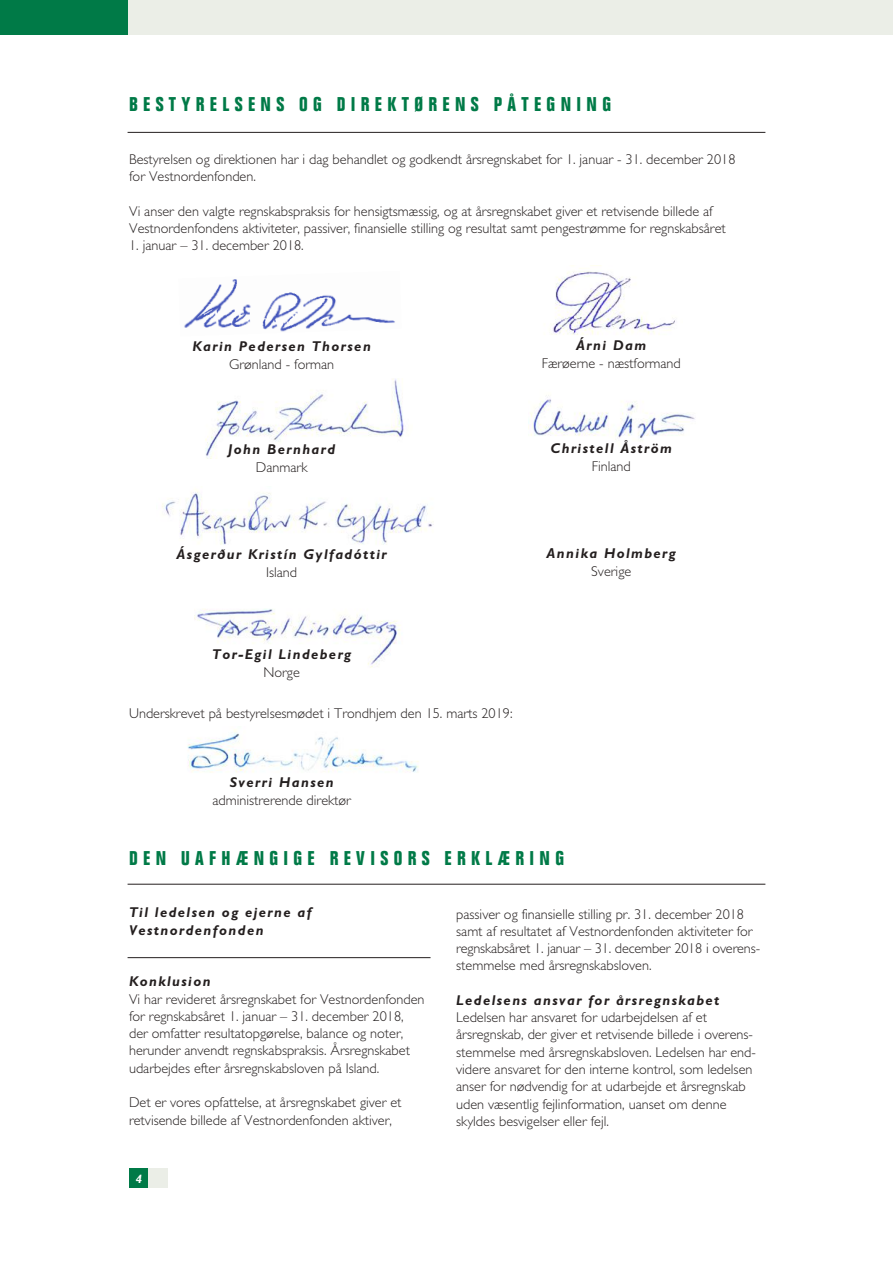
<style>
.page{position:relative;width:893px;height:1263px;background:#fff}
.page>*{position:absolute;margin:0;border:0;box-sizing:border-box;transform-origin:0 0}
.t1{font:700 condensed 19.5px "Folio IS";letter-spacing:.275em;color:#007a47}
.t2{font:700 condensed 19.5px "Folio";letter-spacing:.275em;color:#007a47}
.t3{font:300 14.25px/17.2px "Gill Sans IS";color:#241f1f}
.t4{font:italic 700 14.25px/17.2px "Gill Sans IS";letter-spacing:.1em;color:#241f1f}
.t5{font:italic 700 12px "Gill Sans IS";color:#fff}
</style>
<div class="page">
<div style="left:0;top:0;width:893px;height:34px;background:#ebeee7"></div>
<div style="left:0;top:0;width:128px;height:34px;background:#007a47"></div>
<div style="left:129px;top:1168px;width:19px;height:19px;background:#007a47"></div>
<div style="left:148px;top:1168px;width:19px;height:19px;background:#ebeee7"></div>
<hr style="left:892px;top:0;width:1px;height:34px;background:#007a47">
<hr style="left:128px;top:132px;width:637px;height:1px;background:#241f1f">
<img style="left:551px;top:271px;width:124px;height:64px">
<hr style="left:128px;top:884px;width:637px;height:1px;background:#241f1f">
<img style="left:205px;top:378px;width:199px;height:80px">
<img style="left:528px;top:395px;width:167px;height:46px">
<img style="left:162px;top:490px;width:272px;height:55px">
<img style="left:195px;top:609px;width:205px;height:59px">
<img style="left:187px;top:729px;width:232px;height:44px">
<hr style="left:128px;top:957px;width:303px;height:1px;background:#241f1f">
<img style="left:184px;top:279px;width:211px;height:53px">
<h1 class="t1" style="left:129px;top:94px;width:483px">BESTYRELSENS OG DIREKTØRENS PÅTEGNING</h1>
<p class="t3" style="left:129px;top:151px;width:608px">Bestyrelsen og direktionen har i dag behandlet og godkendt årsregnskabet for 1. januar - 31. december 2018 for Vestnordenfonden.</p>
<p class="t3" style="left:129px;top:202px;width:598px">Vi anser den valgte regnskabspraksis for hensigtsmæssig, og at årsregnskabet giver et retvisende billede af<br>Vestnordenfondens aktiviteter, passiver, finansielle stilling og resultat samt pengestrømme for regnskabsåret</p>
<p class="t3" style="left:129px;top:237px;width:176px">1. januar – 31. december 2018.</p>
<p class="t4" style="left:193px;top:338px;width:180px">Karin Pedersen Thorsen</p>
<p class="t3" style="left:229px;top:356px;width:107px">Grønland - forman</p>
<p class="t4" style="left:228px;top:441px;width:109px">John Bernhard</p>
<p class="t3" style="left:256px;top:459px;width:53px">Danmark</p>
<p class="t4" style="left:177px;top:545px;width:212px">Ásgerður Kristín Gylfadóttir</p>
<p class="t3" style="left:266px;top:563px;width:33px">Island</p>
<p class="t4" style="left:212px;top:645px;width:141px">Tor-Egil Lindeberg</p>
<p class="t3" style="left:264px;top:663px;width:38px">Norge</p>
<p class="t3" style="left:129px;top:705px;width:385px">Underskrevet på bestyrelsesmødet i Trondhjem den 15. marts 2019:</p>
<p class="t4" style="left:230px;top:774px;width:105px">Sverri Hansen</p>
<p class="t3" style="left:212px;top:792px;width:140px">administrerende direktør</p>
<p class="t4" style="left:576px;top:337px;width:71px">Árni Dam</p>
<p class="t3" style="left:542px;top:355px;width:141px">Færøerne - næstformand</p>
<p class="t4" style="left:550px;top:440px;width:123px">Christell Åström</p>
<p class="t3" style="left:592px;top:458px;width:40px">Finland</p>
<p class="t4" style="left:547px;top:544px;width:131px">Annika Holmberg</p>
<p class="t3" style="left:591px;top:562px;width:41px">Sverige</p>
<h1 class="t2" style="left:129px;top:847px;width:436px">DEN UAFHÆNGIGE REVISORS ERKLÆRING</h1>
<p class="t4" style="left:129px;top:904px;width:184px">Til ledelsen og ejerne af<br>Vestnordenfonden</p>
<p class="t4" style="left:129px;top:973px;width:83px">Konklusion</p>
<p class="t3" style="left:129px;top:990px;width:297px">Vi har revideret årsregnskabet for Vestnordenfonden for regnskabsåret 1. januar – 31. december 2018, der omfatter resultatopgørelse, balance og noter, herunder anvendt regnskabspraksis. Årsregnskabet udarbejdes efter årsregnskabsloven på Island.</p>
<p class="t3" style="left:129px;top:1094px;width:274px">Det er vores opfattelse, at årsregnskabet giver et retvisende billede af Vestnordenfonden aktiver,</p>
<p class="t5" style="left:136px;top:1171px;width:8px">4</p>
<p class="t3" style="left:456px;top:905px;width:305px">passiver og finansielle stilling pr. 31. december 2018 samt af resultatet af Vestnordenfonden aktiviteter for regnskabsåret 1. januar – 31. december 2018 i overens&shy;stemmelse med årsregnskabsloven.</p>
<p class="t4" style="left:456px;top:991px;width:265px">Ledelsens ansvar for årsregnskabet</p>
<p class="t3" style="left:456px;top:1009px;width:301px">Ledelsen har ansvaret for udarbejdelsen af et årsregnskab, der giver et retvisende billede i overens&shy;stemmelse med årsregnskabsloven. Ledelsen har end&shy;videre ansvaret for den interne kontrol, som ledelsen anser for nødvendig for at udarbejde et årsregnskab uden væsentlig fejlinformation, uanset om denne skyldes besvigelser eller fejl.</p>
</div>
